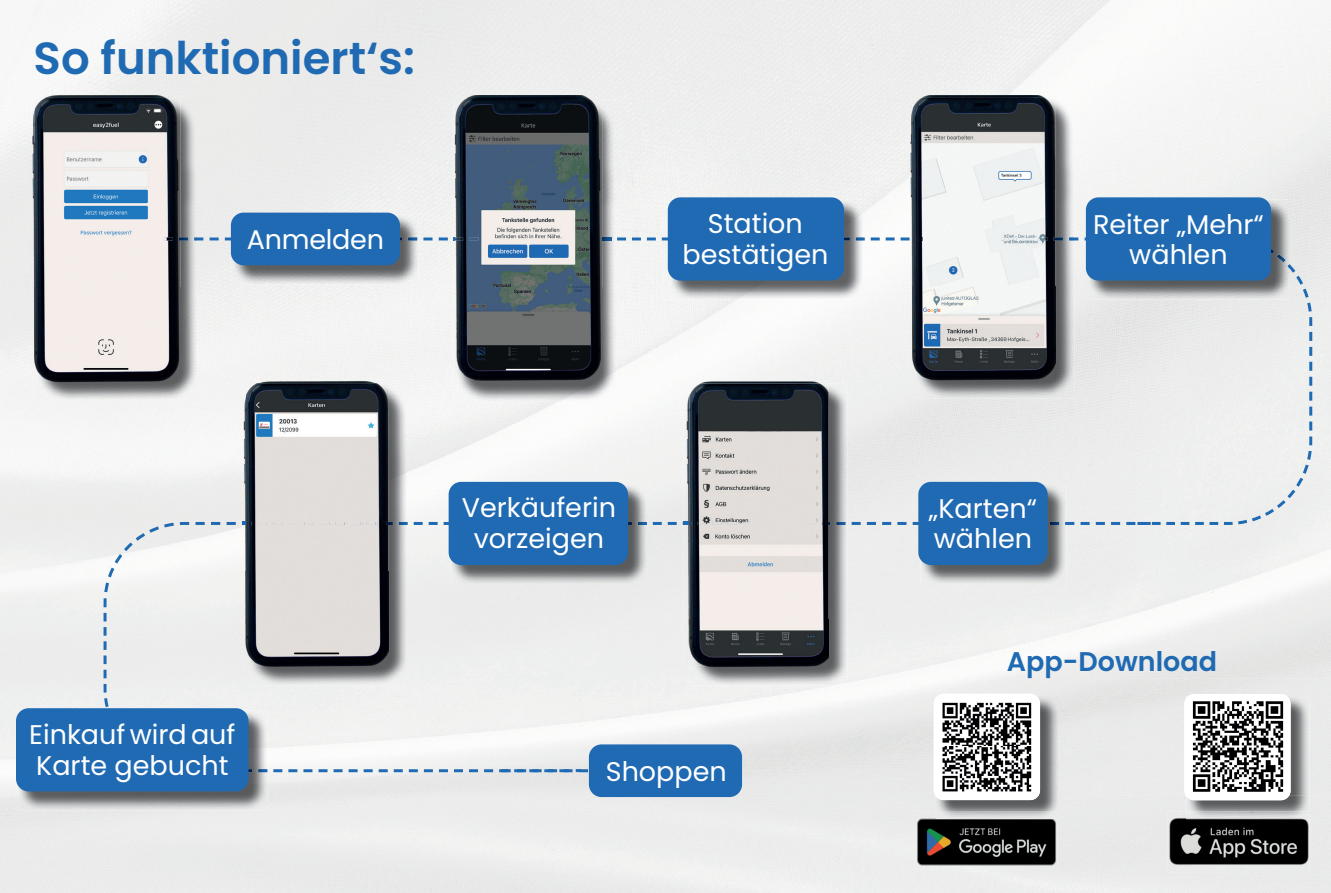
<style>
.page{position:relative;width:1331px;height:893px;background:#fff}
.page>*{position:absolute;margin:0;border:0;box-sizing:border-box;transform-origin:0 0}
.t1{font:600 45px "Poppins";color:#1f6ab2}
.t2{font:27px/30.3px "Poppins";color:#fff;text-align:center}
.t3{font:600 27px "Poppins";color:#1f6ab2}
</style>
<div class="page">
<img style="left:0;top:0;width:1331px;height:893px">
<img style="left:936px;top:696px;width:123px;height:123px">
<div style="left:934px;top:694px;width:106px;height:106px;background:#fff;border-radius:10px"></div>
<img style="left:942px;top:702px;width:90px;height:90px">
<img style="left:1186px;top:796px;width:123px;height:15px">
<div style="left:1184px;top:694px;width:106px;height:106px;background:#fff;border-radius:10px"></div>
<img style="left:1094px;top:678px;width:237px;height:118px">
<img style="left:1184px;top:694px;width:106px;height:102px">
<svg style="left:197px;top:237px;width:6px;height:3px"></svg>
<svg style="left:210px;top:237px;width:9px;height:3px"></svg>
<svg style="left:225px;top:237px;width:6px;height:3px"></svg>
<svg style="left:423px;top:237px;width:10px;height:3px"></svg>
<svg style="left:439px;top:237px;width:9px;height:3px"></svg>
<svg style="left:617px;top:237px;width:9px;height:3px"></svg>
<svg style="left:632px;top:237px;width:9px;height:3px"></svg>
<svg style="left:647px;top:237px;width:9px;height:3px"></svg>
<svg style="left:662px;top:237px;width:6px;height:3px"></svg>
<svg style="left:871px;top:237px;width:9px;height:3px"></svg>
<svg style="left:886px;top:237px;width:23px;height:3px"></svg>
<svg style="left:653px;top:522px;width:9px;height:3px"></svg>
<svg style="left:668px;top:522px;width:9px;height:3px"></svg>
<svg style="left:852px;top:522px;width:9px;height:3px"></svg>
<svg style="left:867px;top:522px;width:9px;height:3px"></svg>
<svg style="left:882px;top:522px;width:9px;height:3px"></svg>
<svg style="left:897px;top:522px;width:9px;height:3px"></svg>
<svg style="left:913px;top:522px;width:5px;height:3px"></svg>
<svg style="left:102px;top:521px;width:75px;height:77px"></svg>
<svg style="left:104px;top:522px;width:477px;height:250px;fill:#eff0ef"></svg>
<img style="left:233px;top:215px;width:186px;height:69px">
<img style="left:400px;top:237px;width:17px;height:3px">
<div style="left:232px;top:213px;width:167px;height:51px;background:#1f6ab2;border-radius:12px"></div>
<div style="left:231px;top:213px;width:169px;height:52px;border:2px solid #1f6ab2;border-radius:12px"></div>
<img style="left:670px;top:199px;width:193px;height:101px">
<img style="left:844px;top:237px;width:19px;height:3px">
<div style="left:668px;top:198px;width:175px;height:82px;background:#1f6ab2;border-radius:12px"></div>
<div style="left:668px;top:197px;width:176px;height:84px;border:2px solid #1f6ab2;border-radius:12px"></div>
<svg style="left:1235px;top:445px;width:79px;height:81px"></svg>
<div style="left:1001px;top:237px;width:311px;height:288px;background:#ecedec"></div>
<img style="left:690px;top:383px;width:157px;height:303px">
<img style="left:828px;top:522px;width:17px;height:3px">
<img style="left:683px;top:381px;width:145px;height:48px">
<img style="left:683px;top:429px;width:7px;height:237px">
<svg style="left:683px;top:522px;width:7px;height:3px"></svg>
<img style="left:690px;top:383px;width:138px;height:283px">
<img style="left:690px;top:522px;width:46px;height:3px">
<svg style="left:499px;top:769px;width:90px;height:3px"></svg>
<img style="left:35px;top:97px;width:162px;height:303px">
<img style="left:181px;top:237px;width:16px;height:3px">
<img style="left:31px;top:95px;width:150px;height:48px">
<img style="left:31px;top:143px;width:4px;height:240px">
<img style="left:35px;top:97px;width:146px;height:286px">
<img style="left:454px;top:99px;width:162px;height:302px">
<img style="left:455px;top:95px;width:147px;height:286px">
<img style="left:455px;top:237px;width:23px;height:3px">
<svg style="left:602px;top:237px;width:9px;height:3px"></svg>
<div style="left:590px;top:745px;width:151px;height:51px;background:#1f6ab2;border-radius:12px"></div>
<div style="left:589px;top:744px;width:153px;height:53px;border:2px solid #1f6ab2;border-radius:12px"></div>
<img style="left:913px;top:97px;width:161px;height:301px">
<img style="left:1055px;top:237px;width:19px;height:3px">
<img style="left:911px;top:95px;width:144px;height:47px">
<img style="left:911px;top:142px;width:2px;height:239px">
<img style="left:913px;top:97px;width:142px;height:284px">
<svg style="left:915px;top:237px;width:9px;height:3px"></svg>
<img style="left:1001px;top:237px;width:15px;height:4px">
<img style="left:451px;top:484px;width:196px;height:100px">
<img style="left:628px;top:522px;width:19px;height:3px">
<div style="left:449px;top:483px;width:178px;height:81px;background:#1f6ab2;border-radius:12px"></div>
<div style="left:449px;top:482px;width:179px;height:83px;border:2px solid #1f6ab2;border-radius:12px"></div>
<img style="left:18px;top:710px;width:250px;height:100px">
<img style="left:249px;top:769px;width:18px;height:3px">
<svg style="left:104px;top:698px;width:88px;height:10px"></svg>
<div style="left:17px;top:709px;width:231px;height:82px;background:#1f6ab2;border-radius:12px"></div>
<div style="left:16px;top:708px;width:233px;height:83px;border:2px solid #1f6ab2;border-radius:12px"></div>
<img style="left:920px;top:484px;width:146px;height:100px">
<img style="left:1048px;top:522px;width:18px;height:3px">
<div style="left:919px;top:483px;width:128px;height:81px;background:#1f6ab2;border-radius:12px"></div>
<div style="left:918px;top:482px;width:130px;height:83px;border:2px solid #1f6ab2;border-radius:12px"></div>
<img style="left:1088px;top:199px;width:202px;height:101px">
<svg style="left:1224px;top:237px;width:88px;height:75px;background:#bfc2c4"></svg>
<div style="left:1087px;top:198px;width:183px;height:82px;background:#1f6ab2;border-radius:12px"></div>
<div style="left:1086px;top:197px;width:185px;height:84px;border:2px solid #1f6ab2;border-radius:12px"></div>
<img style="left:246px;top:383px;width:161px;height:302px">
<img style="left:393px;top:522px;width:14px;height:3px">
<img style="left:243px;top:380px;width:145px;height:48px">
<img style="left:243px;top:428px;width:3px;height:238px">
<svg style="left:242px;top:522px;width:4px;height:3px"></svg>
<img style="left:246px;top:383px;width:142px;height:283px">
<img style="left:246px;top:522px;width:74px;height:3px">
<svg style="left:320px;top:522px;width:73px;height:3px"></svg>
<img style="left:1168px;top:812px;width:141px;height:60px">
<img style="left:1186px;top:811px;width:123px;height:8px">
<img style="left:916px;top:812px;width:142px;height:60px">
<img style="left:936px;top:812px;width:122px;height:7px">
<h1 class="t1" style="left:34px;top:32px;width:383px">So funktioniert‘s:</h1>
<p class="t2" style="left:247px;top:224px;width:139px">Anmelden</p>
<p class="t2" style="left:682px;top:209px;width:147px">Station bestätigen</p>
<p class="t2" style="left:29px;top:720px;width:208px;text-align:left">Einkauf wird auf<br>Karte gebucht</p>
<p class="t2" style="left:462px;top:493px;width:156px">Verkäuferin vorzeigen</p>
<p class="t2" style="left:606px;top:757px;width:122px">Shoppen</p>
<p class="t2" style="left:1093px;top:209px;width:172px">Reiter „Mehr“ wählen</p>
<p class="t2" style="left:929px;top:493px;width:110px;text-align:left">„Karten“ wählen</p>
<p class="t3" style="left:1007px;top:645px;width:212px">App-Download</p>
</div>
